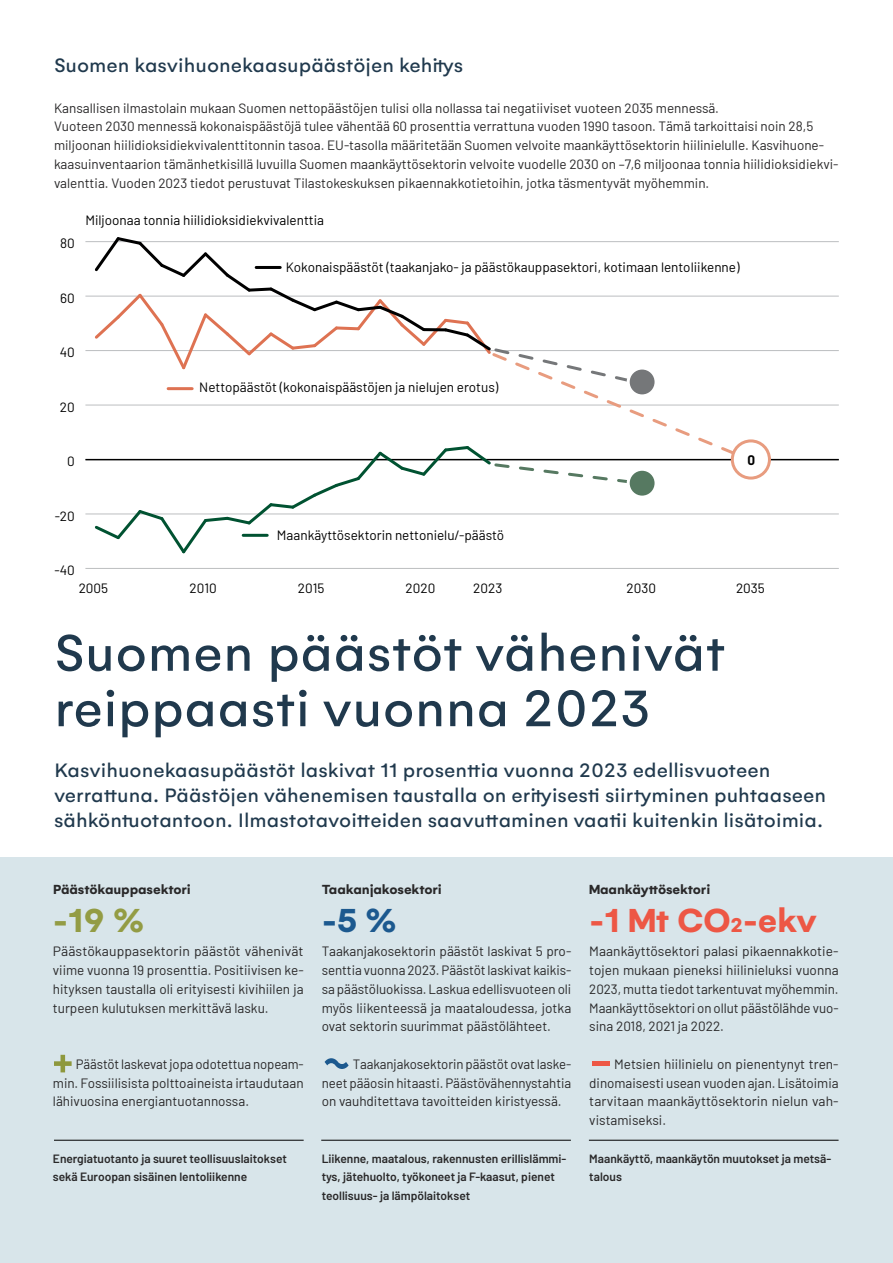
<style>
.page{position:relative;width:893px;height:1263px;background:#fff}
.page>*{position:absolute;margin:0;border:0;box-sizing:border-box;transform-origin:0 0}
.H1_otsikko{font:55.5px/55.5px "Gelion";color:#20394d}
.Väliotsikko{font:700 36px "Gelion";letter-spacing:-.01em;color:#ed5745}
.Väliotsikko-2{font:700 36px "Gelion";color:#939c44}
.Väliotsikko-3{font:700 36px "Gelion";color:#1c598f}
.Ingressi{font:21px/25.2px "Gelion";color:#20394d}
.Väliotsikko-4{font:700 14.25px "Gelion";letter-spacing:-.01em;color:#292829}
.p__leipis_ei_sis{font:13.5px/18.8px "Barlow";color:#292829;text-align:justify}
.t1{font:13.5px "Barlow";color:#000}
.t2{font:700 13.5px "Barlow";color:#000}
.p__leipis_ei_sis-2{font:600 12px/18.8px "Barlow";color:#292829}
</style>
<div class="page">
<div style="left:0;top:858px;width:893px;height:405px;background:#d8e5ea"></div>
<hr style="left:85px;top:568px;width:754px;height:1px;background:#bcbec0">
<hr style="left:85px;top:514px;width:754px;height:1px;background:#bcbec0">
<hr style="left:85px;top:405px;width:754px;height:1px;background:#bcbec0">
<hr style="left:85px;top:350px;width:754px;height:1px;background:#bcbec0">
<hr style="left:85px;top:296px;width:754px;height:1px;background:#bcbec0">
<hr style="left:85px;top:241px;width:754px;height:1px;background:#bcbec0">
<hr style="left:85px;top:459px;width:754px;height:1px;background:#000">
<div style="left:732px;top:441px;width:37px;height:37px;background:#fff;border-radius:50%"></div>
<div style="left:731px;top:439px;width:40px;height:41px;border:3px solid #e89c7f;border-radius:50%"></div>
<svg style="left:92px;top:237px;width:662px;height:317px"></svg>
<div style="left:628px;top:469px;width:28px;height:28px;background:#567961;border-radius:50%"></div>
<div style="left:627px;top:468px;width:31px;height:31px;border:3px solid #fff;border-radius:50%"></div>
<hr style="left:54px;top:1140px;width:250px;height:1px;background:#000">
<hr style="left:321px;top:1140px;width:250px;height:1px;background:#000">
<hr style="left:589px;top:1140px;width:249px;height:1px;background:#000">
<svg style="left:54px;top:1055px;width:18px;height:17px"></svg>
<div style="left:592px;top:1061px;width:18px;height:5px;background:#ed5745"></div>
<svg style="left:325px;top:1058px;width:24px;height:11px"></svg>
<p class="Ingressi" style="left:54px;top:53px;width:411px">Suomen kasvihuonekaasupäästöjen kehitys</p>
<p class="p__leipis_ei_sis" style="left:54px;top:97px;width:786px;text-align:left">Kansallisen ilmastolain mukaan Suomen nettopäästöjen tulisi olla nollassa tai negatiiviset vuoteen 2035 mennessä.<br>Vuoteen 2030 mennessä kokonaispäästöjä tulee vähentää 60 prosenttia verrattuna vuoden 1990 tasoon. Tämä tarkoittaisi noin 28,5 miljoonan hiilidioksidiekvivalenttitonnin tasoa. EU-tasolla määritetään Suomen velvoite maankäyttösektorin hiilinielulle. Kasvihuone&shy;kaasuinventaarion tämänhetkisillä luvuilla Suomen maankäyttösektorin velvoite vuodelle 2030 on –7,6 miljoonaa tonnia hiilidioksidiekvi&shy;valenttia. Vuoden 2023 tiedot perustuvat Tilastokeskuksen pikaennakkotietoihin, jotka täsmentyvät myöhemmin.</p>
<p class="t1" style="left:60px;top:234px;width:16px">80</p>
<p class="t1" style="left:60px;top:288px;width:16px">60</p>
<p class="t1" style="left:85px;top:210px;width:240px">Miljoonaa tonnia hiilidioksidiekvivalenttia</p>
<p class="t1" style="left:286px;top:257px;width:455px">Kokonaispäästöt (taakanjako- ja päästökauppasektori, kotimaan lentoliikenne)</p>
<p class="t1" style="left:60px;top:343px;width:17px">40</p>
<p class="t1" style="left:60px;top:397px;width:16px">20</p>
<p class="t1" style="left:67px;top:452px;width:9px">0</p>
<p class="t1" style="left:55px;top:506px;width:22px">-20</p>
<p class="t1" style="left:54px;top:561px;width:22px">-40</p>
<p class="t1" style="left:199px;top:378px;width:301px">Nettopäästöt (kokonaispäästöjen ja nielujen erotus)</p>
<p class="t1" style="left:277px;top:525px;width:229px">Maankäyttösektorin nettonielu/-päästö</p>
<p class="t2" style="left:748px;top:450px;width:9px">0</p>
<p class="t1" style="left:79px;top:578px;width:31px">2005</p>
<p class="t1" style="left:190px;top:578px;width:29px">2010</p>
<p class="t1" style="left:298px;top:578px;width:28px">2015</p>
<p class="t1" style="left:406px;top:578px;width:31px">2020</p>
<p class="t1" style="left:473px;top:578px;width:31px">2023</p>
<p class="t1" style="left:627px;top:578px;width:31px">2030</p>
<p class="t1" style="left:736px;top:578px;width:30px">2035</p>
<h1 class="H1_otsikko" style="left:54px;top:626px;width:673px">Suomen päästöt vähenivät reippaasti vuonna 2023</h1>
<p class="Ingressi" style="left:54px;top:758px;width:774px">Kasvihuonekaasupäästöt laskivat 11 prosenttia vuonna 2023 edellisvuoteen verrattuna. Päästöjen vähenemisen taustalla on erityisesti siirtyminen puhtaaseen sähköntuotantoon. Ilmastotavoitteiden saavuttaminen vaatii kuitenkin lisätoimia.</p>
<p class="Väliotsikko-4" style="left:53px;top:881px;width:139px">Päästökauppasektori</p>
<p class="Väliotsikko-2" style="left:53px;top:899px;width:93px">-19 %</p>
<p class="p__leipis_ei_sis" style="left:53px;top:941px;width:252px">Päästökauppasektorin päästöt vähenivät viime vuonna 19 prosenttia. Positiivisen ke&shy;hityksen taustalla oli erityisesti kivihiilen ja turpeen kulutuksen merkittävä lasku.</p>
<p class="p__leipis_ei_sis" style="left:53px;top:1053px;width:252px;text-indent:23px">Päästöt laskevat jopa odotettua nopeam&shy;min. Fossiilisista polttoaineista irtaudutaan lähivuosina energiantuotannossa.</p>
<p class="p__leipis_ei_sis-2" style="left:53px;top:1148px;width:235px">Energiatuotanto ja suuret teollisuuslaitokset sekä Euroopan sisäinen lentoliikenne</p>
<p class="Väliotsikko-4" style="left:322px;top:881px;width:122px">Taakanjakosektori</p>
<p class="Väliotsikko-3" style="left:322px;top:899px;width:76px">-5 %</p>
<p class="p__leipis_ei_sis" style="left:322px;top:941px;width:251px">Taakanjakosektorin päästöt laskivat 5 pro&shy;senttia vuonna 2023. Päästöt laskivat kaikis&shy;sa päästöluokissa. Laskua edellisvuoteen oli myös liikenteessä ja maataloudessa, jotka ovat sektorin suurimmat päästölähteet.</p>
<p class="p__leipis_ei_sis" style="left:322px;top:1053px;width:251px;text-indent:31px">Taakanjakosektorin päästöt ovat laske&shy;neet pääosin hitaasti. Päästövähennystahtia on vauhditettava tavoitteiden kiristyessä.</p>
<p class="p__leipis_ei_sis-2" style="left:322px;top:1148px;width:246px">Liikenne, maatalous, rakennusten erillislämmi&shy;tys, jätehuolto, työkoneet ja F-kaasut, pienet teollisuus- ja lämpölaitokset</p>
<p class="Väliotsikko-4" style="left:589px;top:881px;width:123px">Maankäyttösektori</p>
<p class="Väliotsikko" style="left:589px;top:899px;width:229px">-1 Mt CO2-ekv</p>
<p class="p__leipis_ei_sis" style="left:589px;top:941px;width:251px">Maankäyttösektori palasi pikaennakkotie&shy;tojen mukaan pieneksi hiilinieluksi vuonna 2023, mutta tiedot tarkentuvat myöhemmin.<br>Maankäyttösektori on ollut päästölähde vuo&shy;sina 2018, 2021 ja 2022.</p>
<p class="p__leipis_ei_sis" style="left:589px;top:1053px;width:251px;text-indent:25px">Metsien hiilinielu on pienentynyt tren&shy;dinomaisesti usean vuoden ajan. Lisätoimia tarvitaan maankäyttösektorin nielun vah&shy;vistamiseksi.</p>
<p class="p__leipis_ei_sis-2" style="left:589px;top:1148px;width:243px">Maankäyttö, maankäytön muutokset ja metsä&shy;talous</p>
</div>
